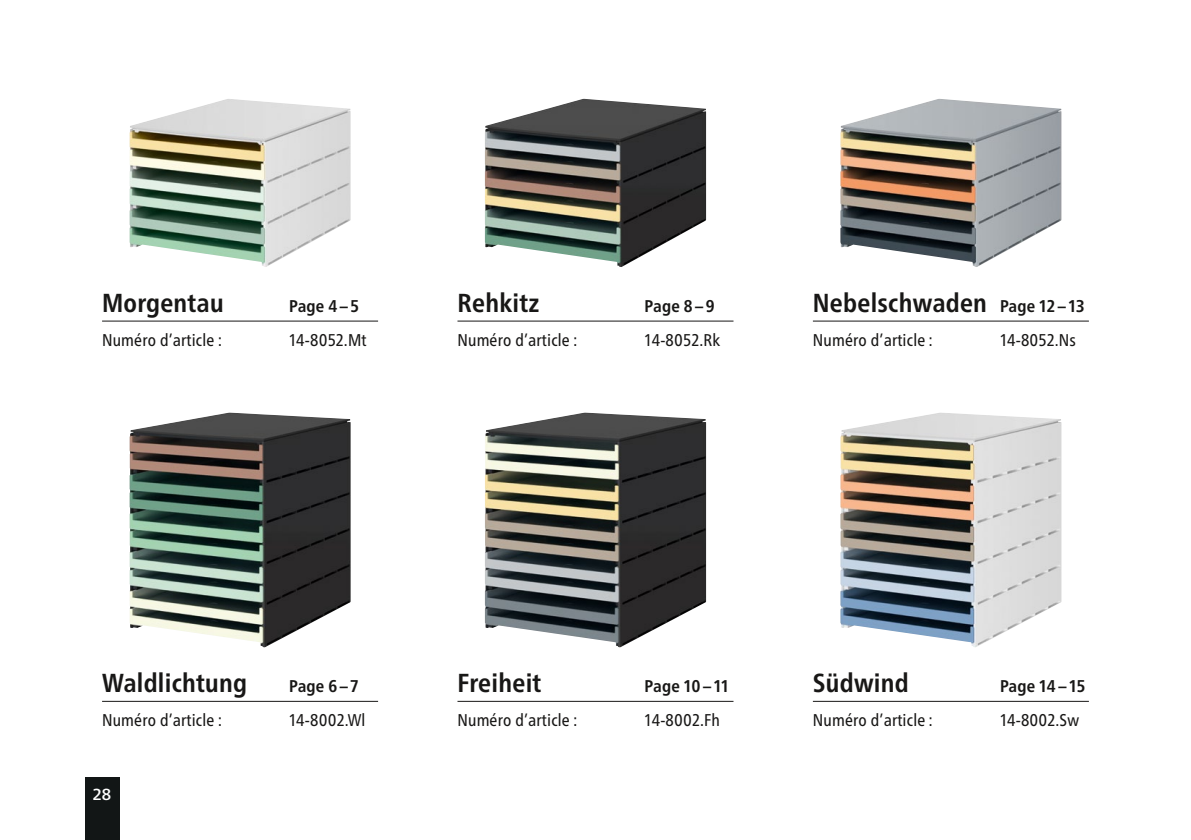
<style>
.page{position:relative;width:1191px;height:840px;background:#fff}
.page>*{position:absolute;margin:0;border:0;box-sizing:border-box;transform-origin:0 0}
.t1{font:700 condensed 26px "Frutiger Neue LT Pro";letter-spacing:.01em;color:#181716}
.t2{font:condensed 17px "Frutiger Neue LT Pro";letter-spacing:.01em;color:#181716}
.t3{font:700 condensed 17px "Frutiger Neue LT Pro";letter-spacing:.01em;color:#181716}
.t4{font:500 16px "Frutiger Neue LT Pro";color:#fff}
.s1{font-size:17px}
</style>
<div class="page">
<div style="left:85px;top:777px;width:34px;height:62px;background:#121616"></div>
<img style="left:129px;top:99px;width:222px;height:168px">
<hr style="left:457px;top:320px;width:276px;height:1px;background:#181716">
<hr style="left:457px;top:700px;width:276px;height:1px;background:#181716">
<hr style="left:813px;top:320px;width:276px;height:1px;background:#181716">
<hr style="left:813px;top:700px;width:276px;height:1px;background:#181716">
<hr style="left:102px;top:320px;width:276px;height:1px;background:#181716">
<hr style="left:102px;top:700px;width:276px;height:1px;background:#181716">
<img style="left:129px;top:412px;width:222px;height:235px">
<img style="left:485px;top:99px;width:221px;height:168px">
<img style="left:485px;top:412px;width:221px;height:235px">
<img style="left:840px;top:99px;width:221px;height:168px">
<img style="left:840px;top:412px;width:221px;height:235px">
<h1 class="t1" style="left:102px;top:287px;width:123px">Morgentau</h1>
<p class="t3" style="left:289px;top:296px;width:71px">Page 4 – 5</p>
<p class="t2" style="left:102px;top:330px;width:122px">Numéro d’article :</p>
<p class="t2" style="left:289px;top:330px;width:79px">14-8052.Mt</p>
<h1 class="t1" style="left:457px;top:287px;width:84px">Rehkitz</h1>
<p class="t3" style="left:644px;top:296px;width:71px">Page 8 – 9</p>
<p class="t2" style="left:457px;top:330px;width:122px">Numéro d’article :</p>
<p class="t2" style="left:644px;top:330px;width:77px">14-8052.Rk</p>
<h1 class="t1" style="left:813px;top:287px;width:273px">Nebelschwaden <span class="s1">Page 12 – 13</span></h1>
<p class="t2" style="left:813px;top:330px;width:122px">Numéro d’article :</p>
<p class="t2" style="left:1000px;top:330px;width:77px">14-8052.Ns</p>
<h1 class="t1" style="left:102px;top:667px;width:147px">Waldlichtung</h1>
<p class="t3" style="left:289px;top:676px;width:70px">Page 6 – 7</p>
<p class="t2" style="left:102px;top:710px;width:122px">Numéro d’article :</p>
<p class="t2" style="left:289px;top:710px;width:78px">14-8002.Wl</p>
<p class="t4" style="left:93px;top:784px;width:20px">28</p>
<h1 class="t1" style="left:457px;top:667px;width:85px">Freiheit</h1>
<p class="t3" style="left:644px;top:676px;width:86px">Page 10 – 11</p>
<p class="t2" style="left:457px;top:710px;width:122px">Numéro d’article :</p>
<p class="t2" style="left:644px;top:710px;width:77px">14-8002.Fh</p>
<h1 class="t1" style="left:813px;top:667px;width:97px">Südwind</h1>
<p class="t3" style="left:1000px;top:676px;width:87px">Page 14 – 15</p>
<p class="t2" style="left:813px;top:710px;width:122px">Numéro d’article :</p>
<p class="t2" style="left:1000px;top:710px;width:81px">14-8002.Sw</p>
</div>
